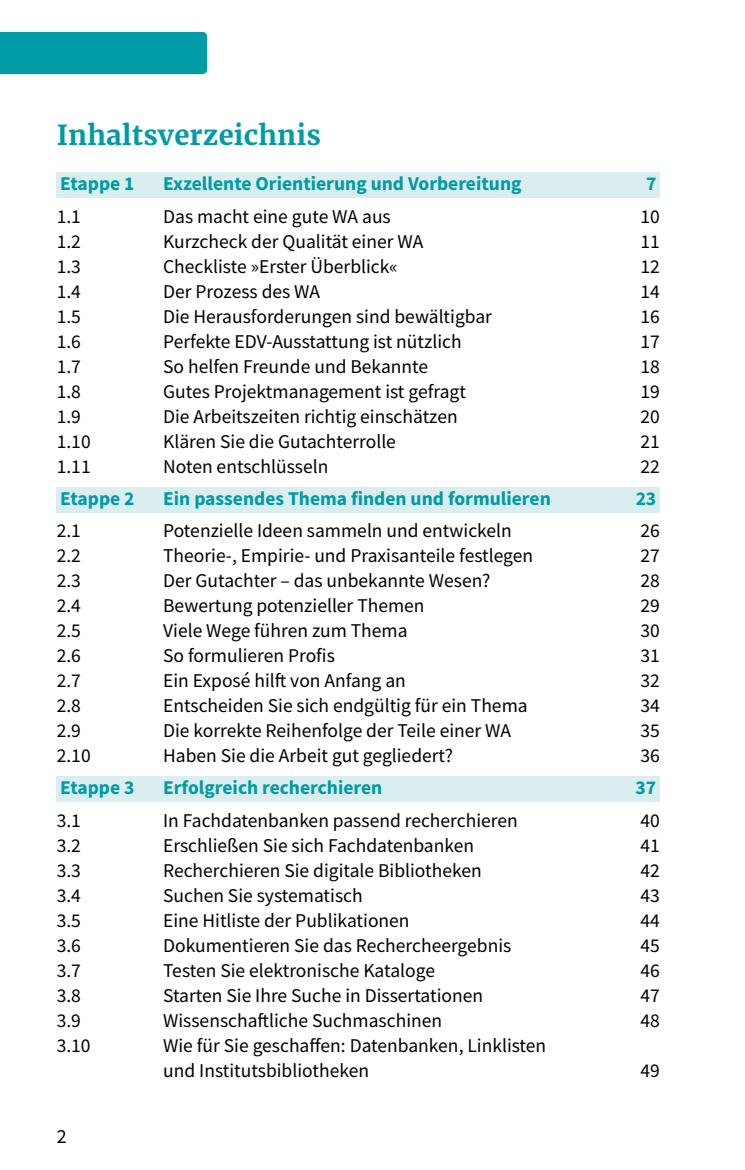
<style>
.page{position:relative;width:745px;height:1170px;background:#fff}
.page>*{position:absolute;margin:0;border:0;box-sizing:border-box;transform-origin:0 0}
.t1{font:700 27.5px "Haufe Merriweather";letter-spacing:.005em;color:#009ba4}
.t2{font:20px "Source Sans Pro";color:#000}
.t3{font:19.5px/25px "Source Sans Pro";color:#000}
.t4{font:700 19.5px "Source Sans Pro";color:#009ba4}
</style>
<div class="page">
<div style="left:0;top:32px;width:207px;height:42px;background:#009ba4"></div>
<div style="left:57px;top:173px;width:602px;height:25px;background:#daeef0"></div>
<div style="left:57px;top:487px;width:602px;height:25px;background:#daeef0"></div>
<div style="left:57px;top:776px;width:602px;height:25px;background:#daeef0"></div>
<h1 class="t1" style="left:57px;top:117px;width:265px">Inhaltsverzeichnis</h1>
<p class="t4" style="left:60px;top:171px;width:76px">Etappe 1</p>
<p class="t4" style="left:163px;top:171px;width:360px">Exzellente Orientierung und Vorbereitung</p>
<p class="t4" style="left:645px;top:171px;width:12px">7</p>
<p class="t3" style="left:57px;top:204px;width:26px">1.1</p>
<p class="t3" style="left:163px;top:204px;width:229px">Das macht eine gute WA aus</p>
<p class="t3" style="left:640px;top:204px;width:21px">10</p>
<p class="t3" style="left:57px;top:229px;width:26px">1.2</p>
<p class="t3" style="left:163px;top:229px;width:261px">Kurzcheck der Qualität einer WA</p>
<p class="t3" style="left:640px;top:229px;width:21px">11</p>
<p class="t3" style="left:57px;top:254px;width:26px">1.3</p>
<p class="t3" style="left:163px;top:254px;width:235px">Checkliste »Erster Überblick«</p>
<p class="t3" style="left:640px;top:254px;width:21px">12</p>
<p class="t3" style="left:57px;top:279px;width:26px">1.4</p>
<p class="t3" style="left:163px;top:279px;width:158px">Der Prozess des WA</p>
<p class="t3" style="left:640px;top:279px;width:21px">14</p>
<p class="t3" style="left:57px;top:304px;width:26px">1.5</p>
<p class="t3" style="left:163px;top:304px;width:330px">Die Herausforderungen sind bewältigbar</p>
<p class="t3" style="left:640px;top:304px;width:21px">16</p>
<p class="t3" style="left:57px;top:329px;width:26px">1.6</p>
<p class="t3" style="left:163px;top:329px;width:300px">Perfekte EDV-Ausstattung ist nützlich</p>
<p class="t3" style="left:640px;top:329px;width:21px">17</p>
<p class="t3" style="left:57px;top:354px;width:26px">1.7</p>
<p class="t3" style="left:163px;top:354px;width:266px">So helfen Freunde und Bekannte</p>
<p class="t3" style="left:640px;top:354px;width:21px">18</p>
<p class="t3" style="left:57px;top:379px;width:26px">1.8</p>
<p class="t3" style="left:163px;top:379px;width:304px">Gutes Projektmanagement ist gefragt</p>
<p class="t3" style="left:640px;top:379px;width:21px">19</p>
<p class="t3" style="left:57px;top:404px;width:26px">1.9</p>
<p class="t3" style="left:163px;top:404px;width:296px">Die Arbeitszeiten richtig einschätzen</p>
<p class="t3" style="left:640px;top:404px;width:21px">20</p>
<p class="t3" style="left:57px;top:429px;width:35px">1.10</p>
<p class="t3" style="left:163px;top:429px;width:234px">Klären Sie die Gutachterrolle</p>
<p class="t3" style="left:640px;top:429px;width:21px">21</p>
<p class="t3" style="left:57px;top:454px;width:35px">1.11</p>
<p class="t3" style="left:163px;top:454px;width:167px">Noten entschlüsseln</p>
<p class="t3" style="left:640px;top:454px;width:21px">22</p>
<p class="t4" style="left:60px;top:485px;width:76px">Etappe 2</p>
<p class="t4" style="left:163px;top:485px;width:389px">Ein passendes Thema finden und formulieren</p>
<p class="t4" style="left:635px;top:485px;width:22px">23</p>
<p class="t3" style="left:57px;top:518px;width:26px">2.1</p>
<p class="t3" style="left:163px;top:518px;width:350px">Potenzielle Ideen sammeln und entwickeln</p>
<p class="t3" style="left:640px;top:518px;width:21px">26</p>
<p class="t3" style="left:57px;top:543px;width:26px">2.2</p>
<p class="t3" style="left:163px;top:543px;width:371px">Theorie-, Empirie- und Praxisanteile festlegen</p>
<p class="t3" style="left:640px;top:543px;width:21px">27</p>
<p class="t3" style="left:57px;top:568px;width:26px">2.3</p>
<p class="t3" style="left:163px;top:568px;width:329px">Der Gutachter – das unbekannte Wesen?</p>
<p class="t3" style="left:640px;top:568px;width:21px">28</p>
<p class="t3" style="left:57px;top:593px;width:26px">2.4</p>
<p class="t3" style="left:163px;top:593px;width:263px">Bewertung potenzieller Themen</p>
<p class="t3" style="left:640px;top:593px;width:21px">29</p>
<p class="t3" style="left:57px;top:618px;width:26px">2.5</p>
<p class="t3" style="left:163px;top:618px;width:246px">Viele Wege führen zum Thema</p>
<p class="t3" style="left:640px;top:618px;width:21px">30</p>
<p class="t3" style="left:57px;top:643px;width:26px">2.6</p>
<p class="t3" style="left:163px;top:643px;width:173px">So formulieren Profis</p>
<p class="t3" style="left:640px;top:643px;width:21px">31</p>
<p class="t3" style="left:57px;top:668px;width:26px">2.7</p>
<p class="t3" style="left:163px;top:668px;width:244px">Ein Exposé hilft von Anfang an</p>
<p class="t3" style="left:640px;top:668px;width:21px">32</p>
<p class="t3" style="left:57px;top:693px;width:26px">2.8</p>
<p class="t3" style="left:163px;top:693px;width:366px">Entscheiden Sie sich endgültig für ein Thema</p>
<p class="t3" style="left:640px;top:693px;width:21px">34</p>
<p class="t3" style="left:57px;top:718px;width:26px">2.9</p>
<p class="t3" style="left:163px;top:718px;width:349px">Die korrekte Reihenfolge der Teile einer WA</p>
<p class="t3" style="left:640px;top:718px;width:21px">35</p>
<p class="t3" style="left:57px;top:743px;width:35px">2.10</p>
<p class="t3" style="left:163px;top:743px;width:291px">Haben Sie die Arbeit gut gegliedert?</p>
<p class="t3" style="left:640px;top:743px;width:21px">36</p>
<p class="t4" style="left:60px;top:774px;width:76px">Etappe 3</p>
<p class="t4" style="left:163px;top:774px;width:221px">Erfolgreich recherchieren</p>
<p class="t4" style="left:635px;top:774px;width:22px">37</p>
<p class="t3" style="left:57px;top:807px;width:26px">3.1</p>
<p class="t3" style="left:163px;top:807px;width:356px">In Fachdatenbanken passend recherchieren</p>
<p class="t3" style="left:640px;top:807px;width:21px">40</p>
<p class="t3" style="left:57px;top:832px;width:26px">3.2</p>
<p class="t3" style="left:163px;top:832px;width:312px">Erschließen Sie sich Fachdatenbanken</p>
<p class="t3" style="left:640px;top:832px;width:21px">41</p>
<p class="t3" style="left:57px;top:857px;width:26px">3.3</p>
<p class="t3" style="left:163px;top:857px;width:320px">Recherchieren Sie digitale Bibliotheken</p>
<p class="t3" style="left:640px;top:857px;width:21px">42</p>
<p class="t3" style="left:57px;top:882px;width:26px">3.4</p>
<p class="t3" style="left:163px;top:882px;width:201px">Suchen Sie systematisch</p>
<p class="t3" style="left:640px;top:882px;width:21px">43</p>
<p class="t3" style="left:57px;top:907px;width:26px">3.5</p>
<p class="t3" style="left:163px;top:907px;width:248px">Eine Hitliste der Publikationen</p>
<p class="t3" style="left:640px;top:907px;width:21px">44</p>
<p class="t3" style="left:57px;top:932px;width:26px">3.6</p>
<p class="t3" style="left:163px;top:932px;width:349px">Dokumentieren Sie das Rechercheergebnis</p>
<p class="t3" style="left:640px;top:932px;width:21px">45</p>
<p class="t3" style="left:57px;top:957px;width:26px">3.7</p>
<p class="t3" style="left:163px;top:957px;width:273px">Testen Sie elektronische Kataloge</p>
<p class="t3" style="left:640px;top:957px;width:21px">46</p>
<p class="t3" style="left:57px;top:982px;width:26px">3.8</p>
<p class="t3" style="left:163px;top:982px;width:321px">Starten Sie Ihre Suche in Dissertationen</p>
<p class="t3" style="left:640px;top:982px;width:21px">47</p>
<p class="t3" style="left:57px;top:1007px;width:26px">3.9</p>
<p class="t3" style="left:163px;top:1007px;width:280px">Wissenschaftliche Suchmaschinen</p>
<p class="t3" style="left:640px;top:1007px;width:21px">48</p>
<p class="t3" style="left:57px;top:1032px;width:35px">3.10</p>
<p class="t3" style="left:163px;top:1032px;width:384px">Wie für Sie geschaffen: Datenbanken, Linklisten und Institutsbibliotheken</p>
<p class="t3" style="left:640px;top:1057px;width:21px">49</p>
<p class="t2" style="left:57px;top:1123px;width:11px">2</p>
</div>
